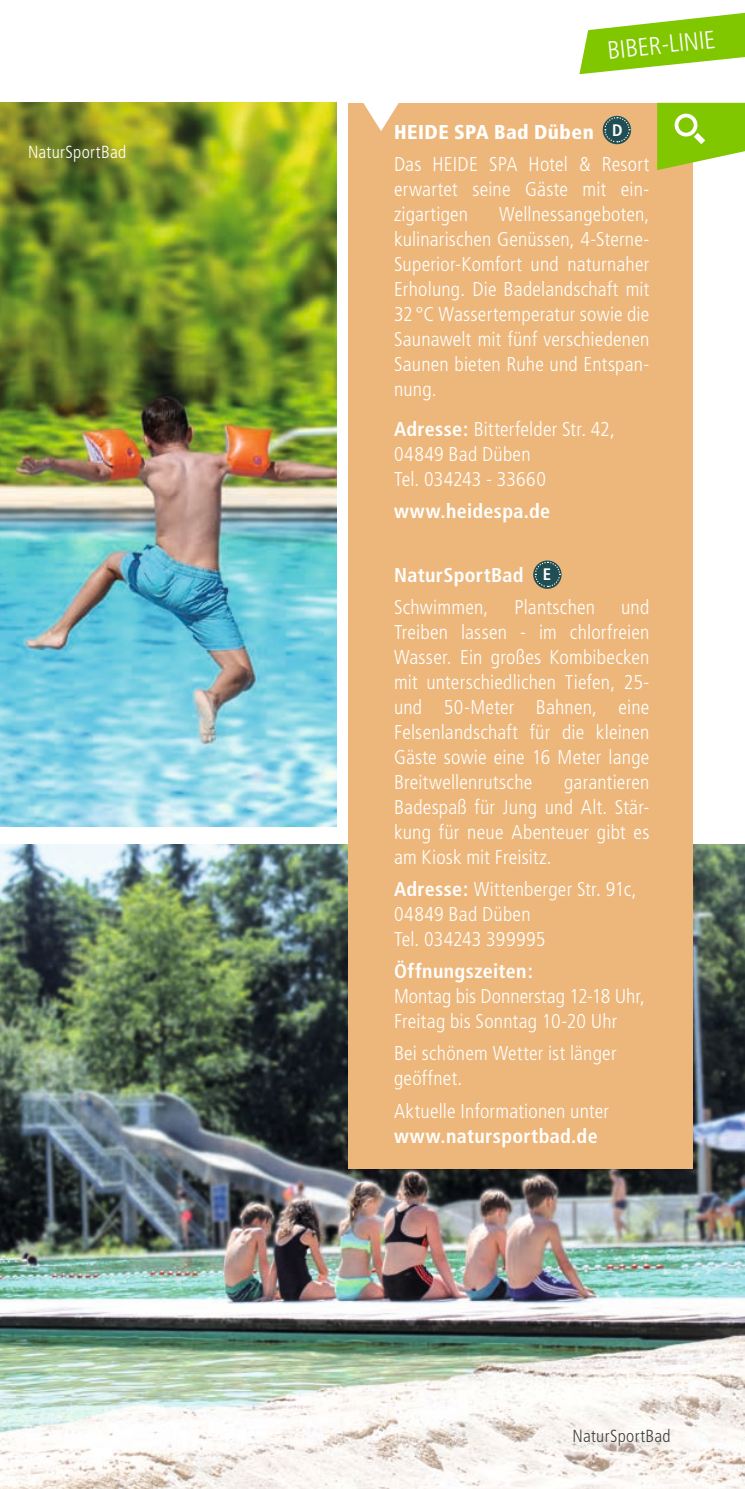
<style>
.page{position:relative;width:745px;height:1489px;background:#fff}
.page>*{position:absolute;margin:0;border:0;box-sizing:border-box;transform-origin:0 0}
.t1{font:300 condensed 25px "Frutiger";color:#fff}
.Fliesstext_weiß{font:300 condensed 20px/25px "Frutiger";letter-spacing:.01em;color:#fff}
.Fliesstext_weiß-2{font:700 condensed 20px "Frutiger";letter-spacing:.02em;color:#fff}
.Fliesstext_weiß-3{font:900 condensed 20px "Frutiger";letter-spacing:.025em;color:#fff}
.Bildertitel{font:300 condensed 17.5px "Frutiger";letter-spacing:.015em;color:#414140}
.Bildertitel-2{font:300 condensed 17.5px "Frutiger";letter-spacing:.015em;color:#fff}
.Fliesstext_weiß-4{font:700 condensed 16.75px "Frutiger";color:#fff}
.s1{font-weight:700}
</style>
<div class="page">
<svg style="left:579px;top:13px;width:165px;height:61px"></svg>
<img style="left:0;top:844px;width:744px;height:644px">
<img style="left:0;top:102px;width:336px;height:724px">
<img style="left:0;top:730px;width:1px;height:443px">
<div style="left:348px;top:103px;width:344px;height:1065px;background:#edb77b"></div>
<svg style="left:657px;top:103px;width:87px;height:67px;background:#97cf2c"></svg>
<svg style="left:363px;top:103px;width:36px;height:28px"></svg>
<hr style="left:0;top:1191px;width:1px;height:297px;background:#e3810b">
<svg style="left:602px;top:116px;width:28px;height:28px"></svg>
<svg style="left:603px;top:116px;width:27px;height:27px"></svg>
<svg style="left:533px;top:560px;width:28px;height:29px"></svg>
<svg style="left:533px;top:561px;width:27px;height:26px"></svg>
<p class="Bildertitel-2" style="left:28px;top:142px;width:100px">NaturSportBad</p>
<p class="t1" style="left:605px;top:36px;width:110px;rotate:-6deg">BIBER-LINIE</p>
<p class="Fliesstext_weiß-3" style="left:394px;top:120px;width:201px">HEIDE SPA Bad Düben</p>
<p class="Fliesstext_weiß" style="left:394px;top:152px;width:257px;text-align:justify">Das HEIDE SPA Hotel &amp; Resort erwartet seine Gäste mit ein&shy;zigartigen</p>
<p class="Fliesstext_weiß-4" style="left:612px;top:120px;width:12px">D</p>
<p class="Fliesstext_weiß" style="left:394px;top:202px;width:257px;text-align:justify;text-indent:105px">Wellnessangeboten, kulinarischen Genüssen, 4-Sterne-Superior-Komfort und naturnaher Erholung. Die Badelandschaft mit 32 °C Wassertemperatur sowie die Saunawelt mit fünf verschiedenen Saunen bieten Ruhe und Entspan&shy;nung.</p>
<p class="Fliesstext_weiß" style="left:394px;top:416px;width:222px"><span class="s1">Adresse:</span> Bitterfelder Str. 42,</p>
<p class="Fliesstext_weiß" style="left:394px;top:441px;width:153px">04849 Bad Düben<br>Tel. 034243 - 33660</p>
<p class="Fliesstext_weiß-2" style="left:394px;top:499px;width:158px">www.heidespa.de</p>
<p class="Fliesstext_weiß-2" style="left:394px;top:563px;width:131px">NaturSportBad</p>
<p class="Fliesstext_weiß" style="left:394px;top:594px;width:96px">Schwimmen,</p>
<p class="Fliesstext_weiß" style="left:514px;top:594px;width:82px">Plantschen</p>
<p class="Fliesstext_weiß-4" style="left:542px;top:564px;width:10px">E</p>
<p class="Fliesstext_weiß" style="left:394px;top:594px;width:257px;text-align:justify;text-indent:227px">und Treiben lassen - im chlorfreien Wasser. Ein großes Kombibecken mit unterschiedlichen Tiefen, 25- und 50-Meter Bahnen, eine Felsenlandschaft für die kleinen Gäste sowie eine 16 Meter lange Breitwellenrutsche</p>
<p class="Fliesstext_weiß" style="left:394px;top:769px;width:257px;text-align:justify;text-indent:170px">garantieren Badespaß für Jung und Alt. Stär&shy;kung für neue Abenteuer gibt es am Kiosk mit Freisitz.</p>
<p class="Fliesstext_weiß" style="left:394px;top:877px;width:244px"><span class="s1">Adresse:</span> Wittenberger Str. 91c,<br>04849 Bad Düben<br>Tel. 034243 399995</p>
<p class="Fliesstext_weiß-2" style="left:394px;top:959px;width:140px">Öffnungszeiten:</p>
<p class="Fliesstext_weiß" style="left:394px;top:984px;width:252px">Montag bis Donnerstag 12-18 Uhr,<br>Freitag bis Sonntag 10-20 Uhr</p>
<p class="Fliesstext_weiß" style="left:394px;top:1041px;width:224px">Bei schönem Wetter ist länger geöffnet.</p>
<p class="Fliesstext_weiß" style="left:394px;top:1098px;width:216px">Aktuelle Informationen unter <span class="s1">www.natursportbad.de</span></p>
<p class="Bildertitel" style="left:572px;top:1425px;width:100px">NaturSportBad</p>
</div>
